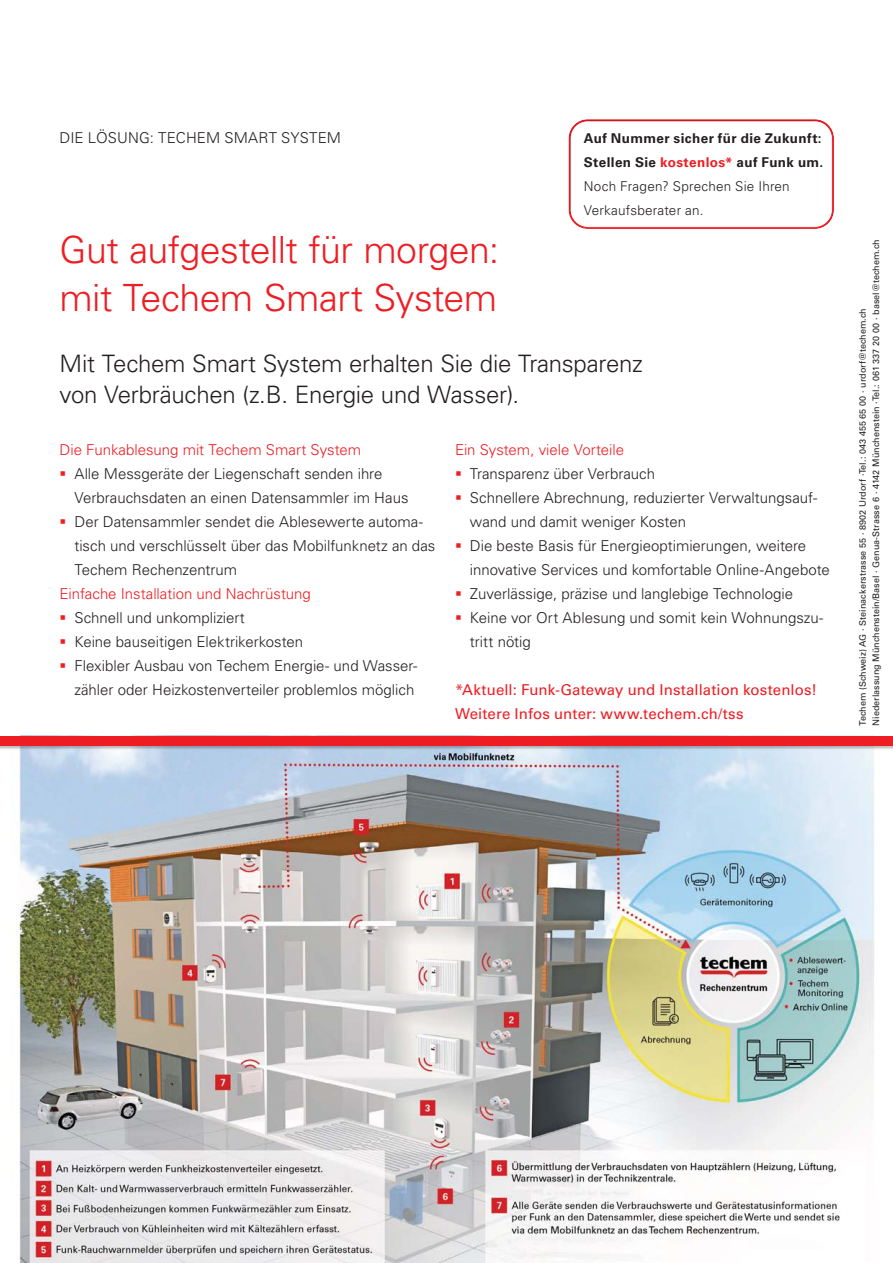
<style>
.page{position:relative;width:893px;height:1263px;background:#fff}
.page>*{position:absolute;margin:0;border:0;box-sizing:border-box;transform-origin:0 0}
.Zahlen_und_Fakten_St{font:300 37.5px/48px "Univers LT Pro 45";letter-spacing:-.015em;color:#ee1d23}
.Zahlen_und_Fakten_St-2{font:300 24px/31.5px "Univers LT Pro 45";letter-spacing:-.01em;color:#231f20}
.t1{font:300 15px/24px "Univers LT Pro 45";color:#231f20}
.t2{font:300 15px "Univers LT Pro 45";color:#ee1d23}
.t3{font:15px "Univers LT Pro 55 Roman";letter-spacing:.005em;color:#ee1d23}
.t4{font:700 13.5px/24px "Univers LT Pro 65";letter-spacing:.025em;color:#231f20}
.t5{font:300 13.5px/24px "Univers LT Pro 45";letter-spacing:.015em;color:#231f20}
.t6{font:9px "Univers LT Pro 55 Roman";color:#231f20}
.s1{color:#ee1d23}
</style>
<div class="page">
<div style="left:567px;top:117px;width:269px;height:111px;background:#fff;opacity:.75"></div>
<div style="left:567px;top:120px;width:269px;height:109px;background:#fff"></div>
<img style="left:17px;top:750px;width:858px;height:513px">
<div style="left:0;top:736px;width:893px;height:14px;background:#231f20;opacity:.3"></div>
<div style="left:0;top:736px;width:893px;height:10px;background:#ee1d23"></div>
<p class="t1" style="left:60px;top:126px;width:283px">DIE LÖSUNG: TECHEM SMART SYSTEM</p>
<p class="t4" style="left:584px;top:126px;width:241px">Auf Nummer sicher für die Zukunft:<br>Stellen Sie <span class="s1">kostenlos*</span> auf Funk um.</p>
<p class="t5" style="left:584px;top:174px;width:207px">Noch Fragen? Sprechen Sie Ihren<br>Verkaufsberater an.</p>
<p class="Zahlen_und_Fakten_St" style="left:60px;top:226px;width:441px">Gut aufgestellt für morgen: mit Techem Smart System</p>
<p class="Zahlen_und_Fakten_St-2" style="left:60px;top:347px;width:585px">Mit Techem Smart System erhalten Sie die Transparenz von Verbräuchen (z.B. Energie und Wasser).</p>
<p class="t2" style="left:60px;top:441px;width:303px">Die Funkablesung mit Techem Smart System</p>
<p class="t1" style="left:74px;top:462px;width:336px;text-indent:-15px"><span class="s1">▪</span> Alle Messgeräte der Liegenschaft senden ihre<br>Verbrauchsdaten an einen Datensammler im Haus</p>
<p class="t1" style="left:74px;top:510px;width:363px;text-indent:-15px"><span class="s1">▪</span> Der Datensammler sendet die Ablesewerte automa&shy;tisch und verschlüsselt über das Mobilfunknetz an das<br>Techem Rechenzentrum</p>
<p class="t2" style="left:60px;top:585px;width:253px">Einfache Installation und Nachrüstung</p>
<p class="t1" style="left:60px;top:606px;width:187px"><span class="s1">▪</span> Schnell und unkompliziert</p>
<p class="t1" style="left:60px;top:630px;width:245px"><span class="s1">▪</span> Keine bauseitigen Elektrikerkosten</p>
<p class="t1" style="left:60px;top:654px;width:359px;text-align:right"><span class="s1">▪</span> Flexibler Ausbau von Techem Energie- und Wasser&shy;zähler oder Heizkostenverteiler problemlos möglich</p>
<p class="t2" style="left:455px;top:441px;width:171px">Ein System, viele Vorteile</p>
<p class="t1" style="left:455px;top:462px;width:202px"><span class="s1">▪</span> Transparenz über Verbrauch</p>
<p class="t1" style="left:470px;top:486px;width:349px;text-indent:-15px"><span class="s1">▪</span> Schnellere Abrechnung, reduzierter Verwaltungsauf&shy;wand und damit weniger Kosten</p>
<p class="t1" style="left:470px;top:534px;width:361px;text-indent:-15px"><span class="s1">▪</span> Die beste Basis für Energieoptimierungen, weitere innovative Services und komfortable Online-Angebote</p>
<p class="t1" style="left:455px;top:582px;width:340px"><span class="s1">▪</span> Zuverlässige, präzise und langlebige Technologie</p>
<p class="t1" style="left:470px;top:606px;width:355px;text-indent:-15px"><span class="s1">▪</span> Keine vor Ort Ablesung und somit kein Wohnungszu&shy;tritt nötig</p>
<p class="t3" style="left:455px;top:681px;width:364px">*Aktuell: Funk-Gateway und Installation kostenlos!</p>
<p class="t3" style="left:455px;top:705px;width:290px">Weitere Infos unter: www.techem.ch/tss</p>
<p class="t6" style="left:871px;top:726px;width:488px;rotate:-90deg">Niederlassung Münchenstein/Basel · Genua-Strasse 6 · 4142 Münchenstein ·Tel.: 061 337 20 00 · basel@techem.ch</p>
<p class="t6" style="left:857px;top:726px;width:419px;rotate:-90deg">Techem (Schweiz) AG · Steinackerstrasse 55 · 8902 Urdorf ·Tel.: 043 455 65 00 · urdorf@techem.ch</p>
</div>
